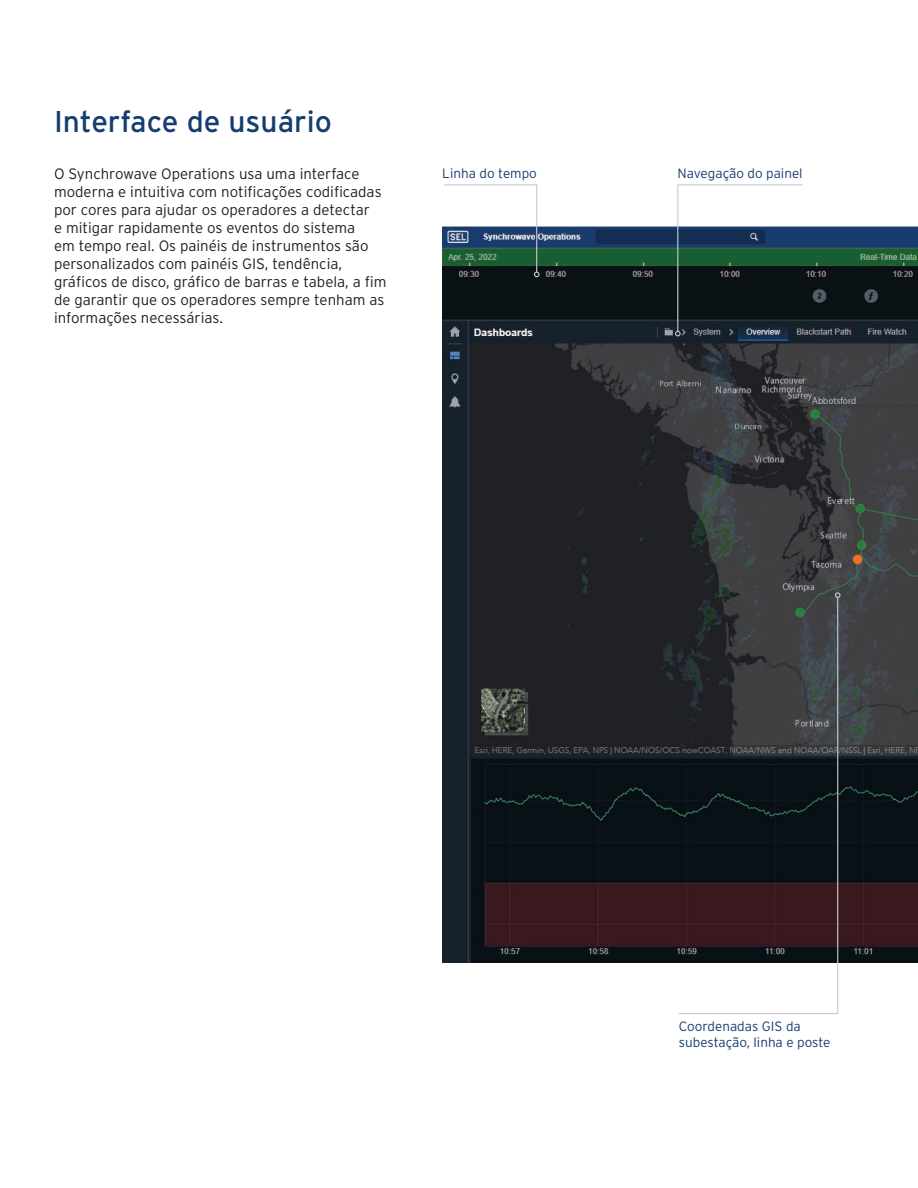
<style>
.page{position:relative;width:918px;height:1188px;background:#fff}
.page>*{position:absolute;margin:0;border:0;box-sizing:border-box;transform-origin:0 0}
.t1{font:30px "Interstate Poly";color:#163d6f}
.t2{font:300 15px/18px "Interstate Poly";color:#231f20}
.t3{font:300 13.5px/16.2px "Interstate Poly";color:#163d6f}
</style>
<div class="page">
<img style="left:442px;top:227px;width:476px;height:736px">
<svg style="left:443px;top:184px;width:97px;height:93px"></svg>
<svg style="left:678px;top:596px;width:161px;height:418px;background:#403f43"></svg>
<svg style="left:835px;top:592px;width:6px;height:6px"></svg>
<svg style="left:675px;top:184px;width:129px;height:152px"></svg>
<h1 class="t1" style="left:54px;top:100px;width:279px">Interface de usuário</h1>
<p class="t2" style="left:54px;top:164px;width:334px">O Synchrowave Operations usa uma interface moderna e intuitiva com notificações codificadas por cores para ajudar os operadores a detectar<br>e mitigar rapidamente os eventos do sistema<br>em tempo real. Os painéis de instrumentos são personalizados com painéis GIS, tendência, gráficos de disco, gráfico de barras e tabela, a fim de garantir que os operadores sempre tenham as informações necessárias.</p>
<p class="t3" style="left:442px;top:165px;width:96px">Linha do tempo</p>
<p class="t3" style="left:677px;top:165px;width:127px">Navegação do painel</p>
<p class="t3" style="left:679px;top:1017px;width:153px">Coordenadas GIS da subestação, linha e poste</p>
</div>
